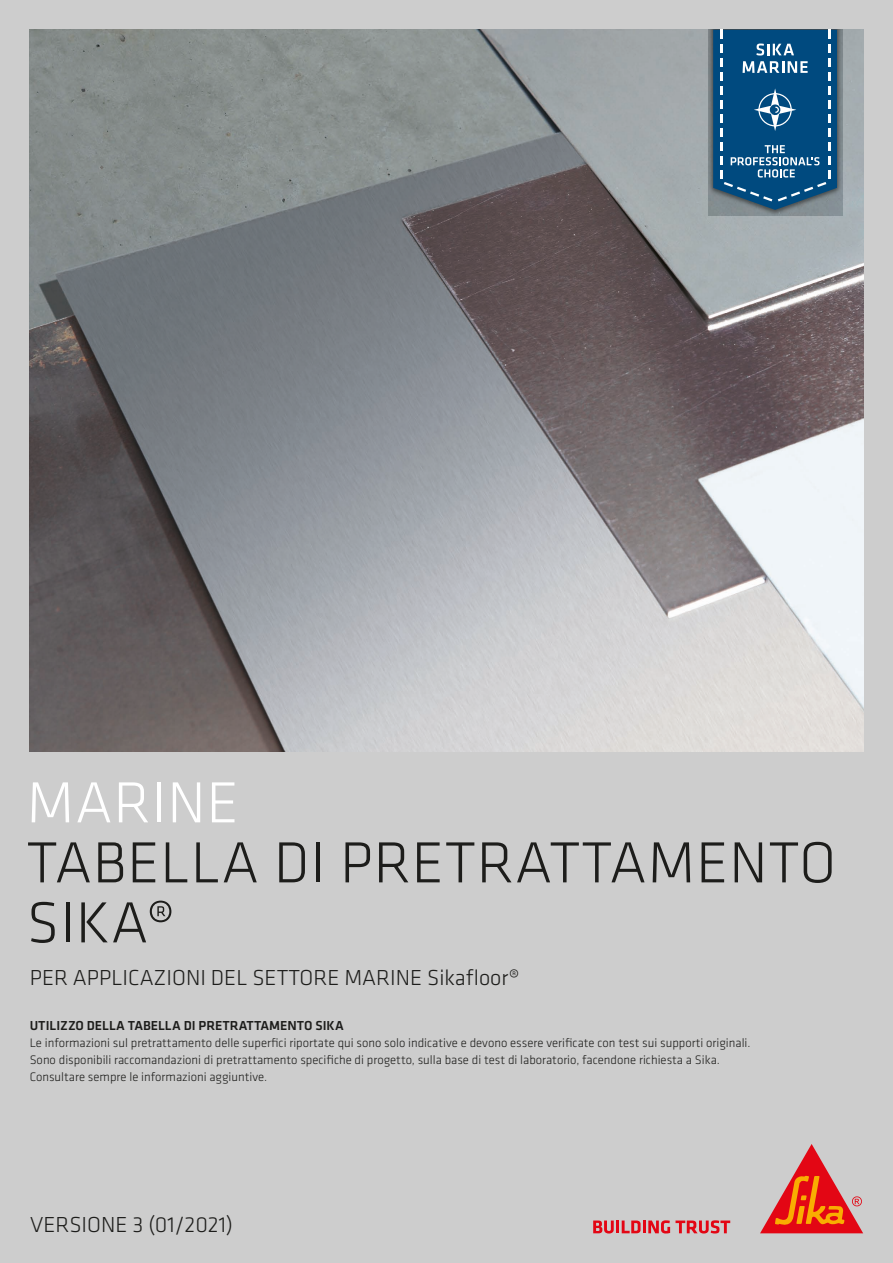
<style>
.page{position:relative;width:893px;height:1263px;background:#cdcdcd}
.page>*{position:absolute;margin:0;border:0;box-sizing:border-box;transform-origin:0 0}
.SI_Klavica_COVER_Tit{font:300 60px/60px "Klavika";letter-spacing:.015em;color:#1d1d1b}
.SI_Klavica_COVER_Tit-2{font:300 60px "Klavika";letter-spacing:.015em;color:#fff}
.SI_Klavica_COVER_Sub{font:300 22.5px "Klavika";color:#1d1d1b}
.SI_Klavica_HL4{font:500 13.5px "Klavika";color:#1d1d1b}
.t1{font:300 12.75px/17px "Klavika";color:#1d1d1b}
</style>
<div class="page">
<svg style="left:593px;top:1220px;width:137px;height:13px"></svg>
<svg style="left:760px;top:1144px;width:103px;height:89px"></svg>
<img style="left:30px;top:30px;width:833px;height:722px">
<svg style="left:708px;top:30px;width:134px;height:186px;background:#767f82"></svg>
<svg style="left:713px;top:30px;width:124px;height:180px;background:#215f8c"></svg>
<p class="SI_Klavica_COVER_Tit-2" style="left:27px;top:766px;width:214px">MARINE</p>
<p class="SI_Klavica_COVER_Tit" style="left:27px;top:832px;width:811px">TABELLA DI PRETRATTAMENTO<br>SIKA®</p>
<p class="SI_Klavica_COVER_Sub" style="left:30px;top:964px;width:491px">PER APPLICAZIONI DEL SETTORE MARINE Sikafloor®</p>
<p class="SI_Klavica_HL4" style="left:30px;top:1016px;width:315px">UTILIZZO DELLA TABELLA DI PRETRATTAMENTO SIKA</p>
<p class="t1" style="left:30px;top:1034px;width:722px">Le informazioni sul pretrattamento delle superfici riportate qui sono solo indicative e devono essere verificate con test sui supporti originali.</p>
<p class="t1" style="left:30px;top:1051px;width:692px">Sono disponibili raccomandazioni di pretrattamento specifiche di progetto, sulla base di test di laboratorio, facendone richiesta a Sika.<br>Consultare sempre le informazioni aggiuntive.</p>
<p class="SI_Klavica_COVER_Sub" style="left:30px;top:1211px;width:204px">VERSIONE 3 (01/2021)</p>
</div>
